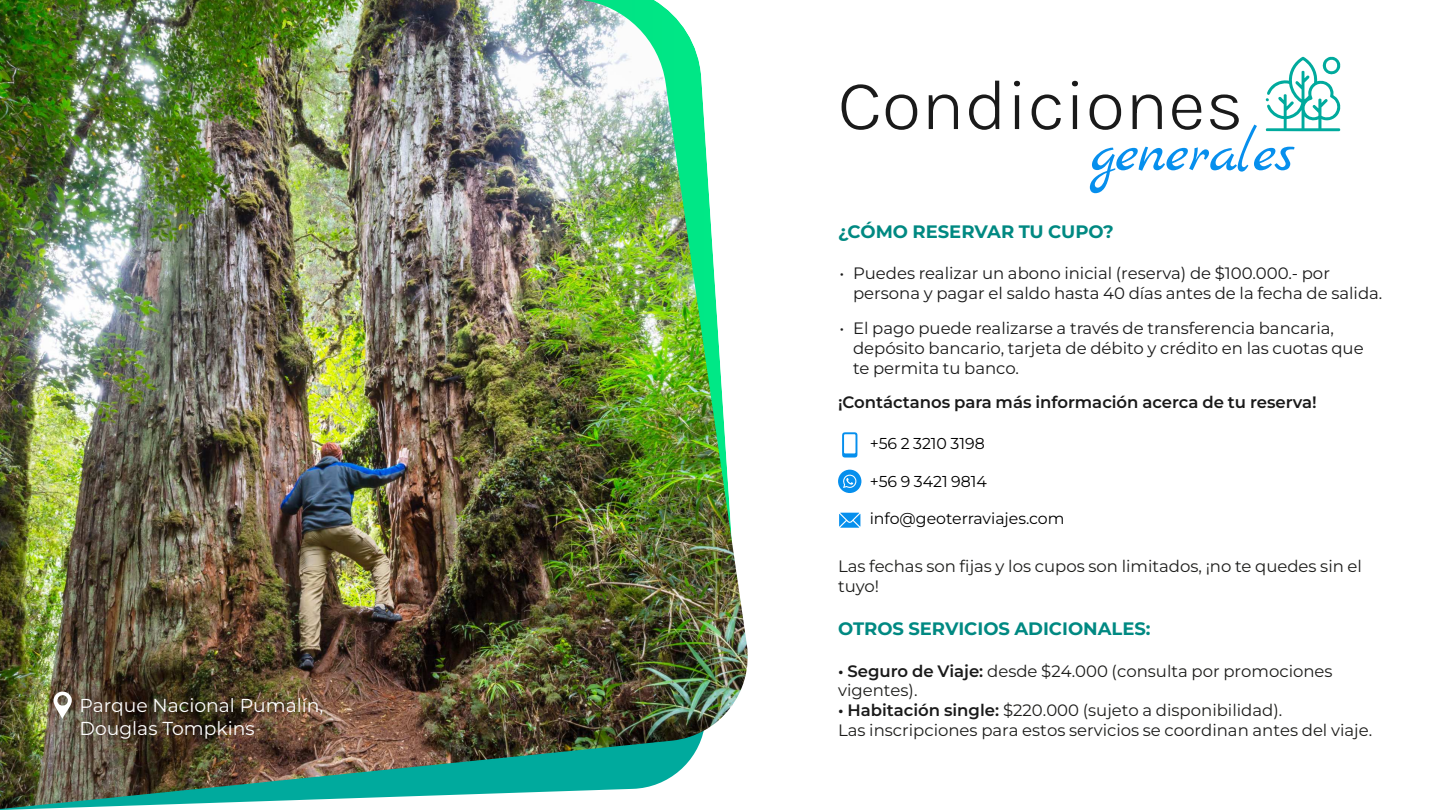
<style>
.page{position:relative;width:1440px;height:810px;background:#fff}
.page>*{position:absolute;margin:0;border:0;box-sizing:border-box;transform-origin:0 0}
.t1{font:71.18px "Karla";color:#1a1a1a}
.t2{font:59.32px "Marck Script";color:#068fed}
.t3{font:18.75px/22.5px "Montserrat";color:#fff}
.t4{font:700 18px "Montserrat";color:#008982}
.t5{font:16.5px/19.8px "Montserrat";color:#1a1a1a}
.t6{font:100 16.5px/19.8px "Montserrat";color:#1d1d1b}
.t7{font:16.5px/19.8px "Montserrat";color:#1d1d1b}
.t8{font:600 16.5px "Montserrat";color:#1a1a1a}
.t9{font:15.75px "Montserrat";color:#000}
.s1{font-weight:600;color:#1a1a1a}
</style>
<div class="page">
<img style="left:0;top:0;width:748px;height:809px">
<svg style="left:838px;top:470px;width:23px;height:23px"></svg>
<svg style="left:839px;top:513px;width:21px;height:15px"></svg>
<svg style="left:842px;top:432px;width:15px;height:26px"></svg>
<svg style="left:1265px;top:57px;width:76px;height:74px"></svg>
<svg style="left:52px;top:692px;width:21px;height:27px"></svg>
<p class="t3" style="left:80px;top:695px;width:246px">Parque Nacional PumalÌn,<br>Douglas Tompkins</p>
<h1 class="t1" style="left:838px;top:81px;width:407px">Condiciones</h1>
<h2 class="t2" style="left:1089px;top:125px;width:207px">generales</h2>
<p class="t4" style="left:838px;top:223px;width:277px">øC”MO RESERVAR TU CUPO?</p>
<p class="t5" style="left:853px;top:264px;width:531px;text-indent:-13px">ï Puedes realizar un abono inicial (reserva) de $100.000.- por persona y pagar el saldo hasta 40 dÌas antes de la fecha de salida.</p>
<p class="t5" style="left:853px;top:319px;width:512px;text-indent:-13px">ï El pago puede realizarse a travÈs de transferencia bancaria, depÛsito bancario, tarjeta de dÈbito y crÈdito en las cuotas que te permita tu banco.</p>
<p class="t8" style="left:838px;top:396px;width:480px">°Cont·ctanos para m·s informaciÛn acerca de tu reserva!</p>
<p class="t9" style="left:870px;top:436px;width:117px">+56 2 3210 3198</p>
<p class="t9" style="left:870px;top:473px;width:119px">+56 9 3421 9814</p>
<p class="t9" style="left:870px;top:511px;width:196px">info@geoterraviajes.com</p>
<p class="t7" style="left:838px;top:556px;width:525px">Las fechas son fijas y los cupos son limitados, ¡no te quedes sin el tuyo!</p>
<p class="t4" style="left:838px;top:620px;width:314px">OTROS SERVICIOS ADICIONALES:</p>
<p class="t6" style="left:838px;top:662px;width:536px"><span class="s1">ï Seguro de Viaje:</span> desde $24.000 (consulta por promociones vigentes).<br><span class="s1">ï HabitaciÛn single:</span> $220.000 (sujeto a disponibilidad).<br>Las inscripciones para estos servicios se coordinan antes del viaje.</p>
</div>
